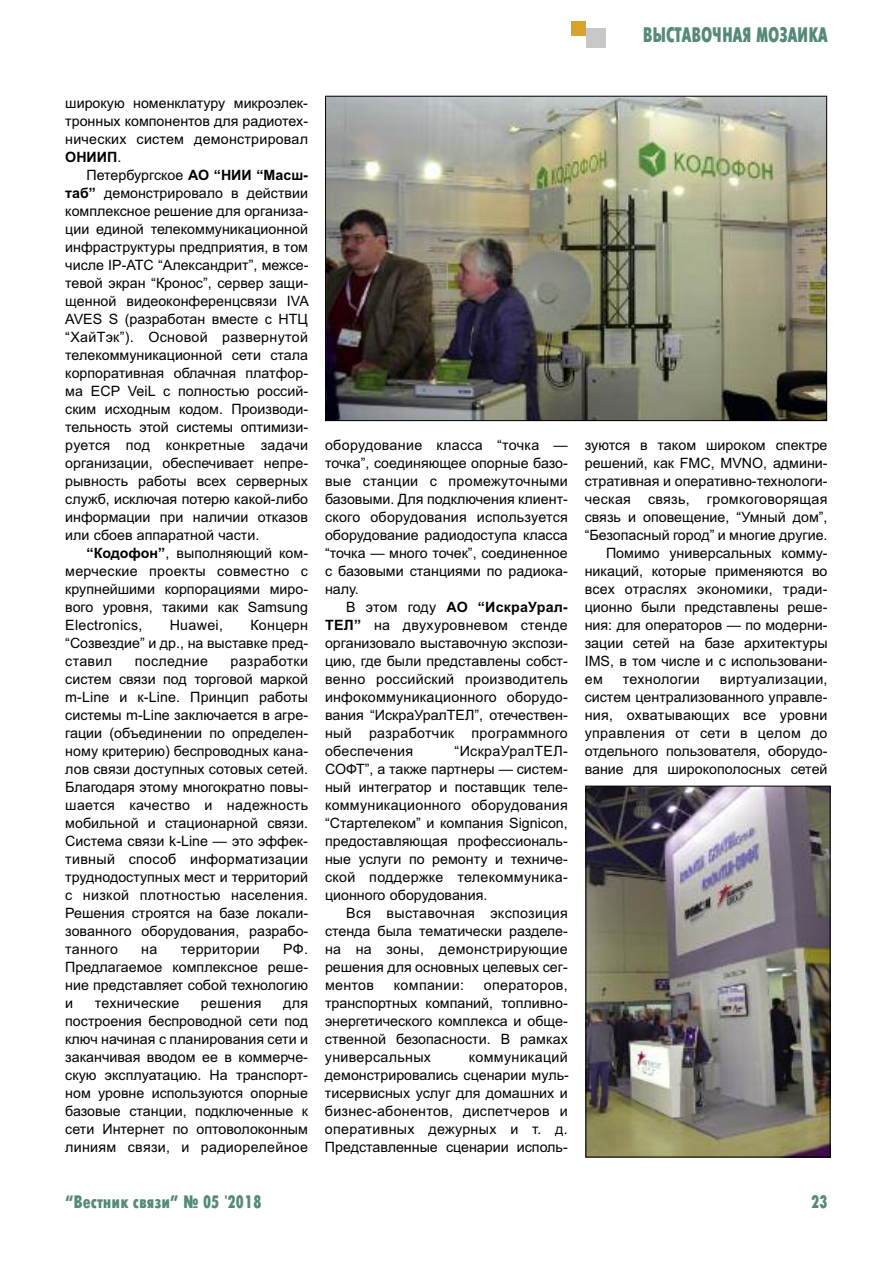
<style>
.page{position:relative;width:893px;height:1263px;background:#fff}
.page>*{position:absolute;margin:0;border:0;box-sizing:border-box;transform-origin:0 0}
.t1{font:21px "Futura Futuris X Cond C";color:#55897a;scale:.9 1}
.t2{font:18px "Futura Futuris X Cond C";color:#55897a}
.t3{font:14.25px/18px "Arial";color:#000006;text-align:justify}
.t4{font:14.25px "Arial";letter-spacing:.02em;color:#000006}
.s1{font-weight:700}
</style>
<div class="page">
<div style="left:572px;top:21px;width:14px;height:14px;background:#d6a42a"></div>
<div style="left:586px;top:28px;width:20px;height:20px;background:#c7c7c8"></div>
<img style="left:327px;top:98px;width:498px;height:321px">
<div style="left:325px;top:96px;width:502px;height:325px;border:1px solid #000006"></div>
<img style="left:587px;top:788px;width:241px;height:367px">
<div style="left:585px;top:786px;width:245px;height:371px;border:1px solid #000006"></div>
<h1 class="t1" style="left:643px;top:22px;width:207px">ВЫСТАВОЧНАЯ МОЗАИКА</h1>
<p class="t3" style="left:65px;top:94px;width:244px">широкую номенклатуру микроэлек&shy;тронных компонентов для радиотех&shy;нических систем демонстрировал <span class="s1">ОНИИП</span>.</p>
<p class="t3" style="left:65px;top:166px;width:245px;text-indent:21px">Петербургское <span class="s1">АО “НИИ “Масш&shy;таб”</span> демонстрировало в действии комплексное решение для организа&shy;ции единой телекоммуникационной инфраструктуры предприятия, в том числе IP-АТС “Александрит”, межсе&shy;тевой экран “Кронос”, сервер защи&shy;щенной видеоконференцсвязи IVA AVES S (разработан вместе с НТЦ “ХайТэк”). Основой развернутой телекоммуникационной сети стала корпоративная облачная платфор&shy;ма ECP VeiL с полностью россий&shy;ским исходным кодом. Производи&shy;тельность этой системы оптимизи&shy;руется под конкретные задачи организации, обеспечивает непре&shy;рывность работы всех серверных служб, исключая потерю какой-либо информации при наличии отказов или сбоев аппаратной части.</p>
<p class="t3" style="left:65px;top:544px;width:244px;text-indent:21px"><span class="s1">“Кодофон”</span>, выполняющий ком&shy;мерческие проекты совместно с крупнейшими корпорациями миро&shy;вого уровня, такими как Samsung Electronics,</p>
<p class="t3" style="left:65px;top:616px;width:244px;text-indent:185px">Концерн “Созвездие” и др., на выставке пред&shy;ставил</p>
<p class="t3" style="left:170px;top:616px;width:55px">Huawei,</p>
<p class="t3" style="left:65px;top:652px;width:245px;text-indent:165px">разработки систем связи под торговой маркой m-Line и к-Line. Принцип работы системы m-Line заключается в агре&shy;гации (объединении по определен&shy;ному критерию) беспроводных кана&shy;лов связи доступных сотовых сетей.<br>Благодаря этому многократно повы&shy;шается качество и надежность мобильной и стационарной связи.<br>Система связи k-Line — это эффек&shy;тивный способ информатизации труднодоступных мест и территорий с низкой плотностью населения.<br>Решения строятся на базе локали&shy;зованного оборудования, разрабо&shy;танного</p>
<p class="t4" style="left:135px;top:653px;width:75px">последние</p>
<p class="t3" style="left:65px;top:940px;width:244px;text-indent:218px">РФ.<br>Предлагаемое комплексное реше&shy;ние представляет собой технологию и</p>
<p class="t3" style="left:141px;top:940px;width:18px">на</p>
<p class="t4" style="left:181px;top:941px;width:81px">территории</p>
<p class="t4" style="left:95px;top:995px;width:86px">технические</p>
<p class="t4" style="left:201px;top:995px;width:62px">решения</p>
<p class="t3" style="left:65px;top:994px;width:244px;text-indent:218px">для построения беспроводной сети под ключ начиная с планирования сети и заканчивая вводом ее в коммерче&shy;скую эксплуатацию. На транспорт&shy;ном уровне используются опорные базовые станции, подключенные к сети Интернет по оптоволоконным линиям связи, и радиорелейное</p>
<p class="t3" style="left:325px;top:436px;width:244px">оборудование класса “точка — точка”, соединяющее опорные базо&shy;вые станции с промежуточными базовыми. Для подключения клиент&shy;ского оборудования используется оборудование радиодоступа класса “точка — много точек”, соединенное с базовыми станциями по радиока&shy;налу.</p>
<p class="t3" style="left:325px;top:598px;width:244px;text-indent:21px">В этом году <span class="s1">АО “ИскраУрал-ТЕЛ”</span> на двухуровневом стенде организовало выставочную экспози&shy;цию, где были представлены собст&shy;венно российский производитель инфокоммуникационного оборудо&shy;вания “ИскраУралТЕЛ”, отечествен&shy;ный разработчик программного обеспечения</p>
<p class="t3" style="left:325px;top:742px;width:244px;text-indent:130px">“ИскраУралТЕЛ-СОФТ”, а также партнеры — систем&shy;ный интегратор и поставщик теле&shy;коммуникационного оборудования “Стартелеком” и компания Signicon, предоставляющая профессиональ&shy;ные услуги по ремонту и техниче&shy;ской поддержке телекоммуника&shy;ционного оборудования.</p>
<p class="t3" style="left:325px;top:904px;width:244px;text-indent:21px">Вся выставочная экспозиция стенда была тематически разделе&shy;на на зоны, демонстрирующие решения для основных целевых сег&shy;ментов</p>
<p class="t3" style="left:325px;top:976px;width:244px;text-indent:159px">операторов, транспортных компаний, топливно&shy;энергетического комплекса и обще&shy;ственной безопасности. В рамках универсальных</p>
<p class="t4" style="left:394px;top:977px;width:72px">компании:</p>
<p class="t3" style="left:325px;top:1048px;width:245px;text-indent:144px">коммуникаций демонстрировались сценарии муль&shy;тисервисных услуг для домашних и бизнес-абонентов, диспетчеров и оперативных дежурных и т. д.<br>Представленные сценарии исполь-</p>
<p class="t3" style="left:585px;top:436px;width:244px">зуются в таком широком спектре</p>
<p class="t3" style="left:585px;top:454px;width:244px">решений, как FMC, MVNO, админи-</p>
<p class="t3" style="left:585px;top:472px;width:244px">стративная и оперативно-технологи-</p>
<p class="t4" style="left:585px;top:491px;width:244px">ческая связь, громкоговорящая</p>
<p class="t3" style="left:585px;top:508px;width:244px">связь и оповещение, “Умный дом”,</p>
<p class="t3" style="left:585px;top:526px;width:244px">“Безопасный город” и многие другие.</p>
<p class="t3" style="left:606px;top:544px;width:223px">Помимо универсальных комму-</p>
<p class="t3" style="left:585px;top:562px;width:244px">никаций, которые применяются во</p>
<p class="t4" style="left:585px;top:581px;width:244px">всех отраслях экономики, тради-</p>
<p class="t3" style="left:585px;top:598px;width:244px">ционно были представлены реше-</p>
<p class="t3" style="left:585px;top:616px;width:244px">ния: для операторов — по модерни-</p>
<p class="t3" style="left:585px;top:634px;width:244px">зации сетей на базе архитектуры</p>
<p class="t3" style="left:585px;top:652px;width:244px">IMS, в том числе и с использовани-</p>
<p class="t3" style="left:585px;top:670px;width:20px">ем</p>
<p class="t4" style="left:623px;top:671px;width:78px">технологии</p>
<p class="t3" style="left:585px;top:670px;width:244px;text-indent:135px">виртуализации, систем централизованного управле&shy;ния, охватывающих все уровни управления от сети в целом до отдельного пользователя, оборудо&shy;вание для широкополосных сетей</p>
<p class="t2" style="left:65px;top:1191px;width:198px">“Вестник связи” № 05 '2018</p>
<p class="t2" style="left:812px;top:1191px;width:18px">23</p>
</div>
